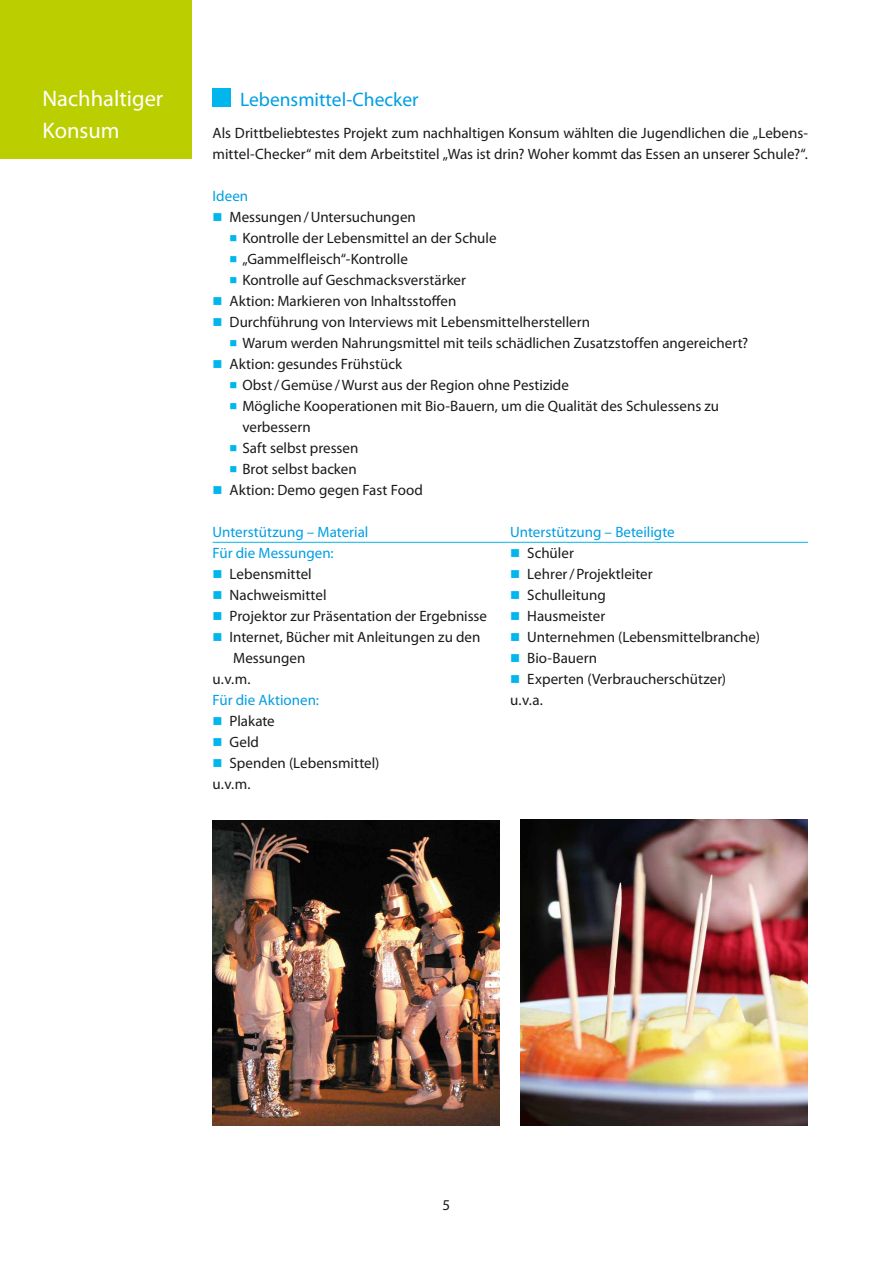
<style>
.page{position:relative;width:893px;height:1263px;background:#fff}
.page>*{position:absolute;margin:0;border:0;box-sizing:border-box;transform-origin:0 0}
.t1{font:22.5px/31.5px "Myriad Pro";color:#fff}
.t2{font:19.5px "Myriad Pro";color:#009ee3}
.t3{font:15px/21px "Myriad Pro";color:#1a1a18}
.t4{font:15px "Myriad Pro";color:#009ee3}
.s1{color:#00b6ed}
</style>
<div class="page">
<div style="left:0;top:0;width:191px;height:159px;background:#bbcf00"></div>
<div style="left:213px;top:88px;width:18px;height:18px;background:#00b6ed"></div>
<hr style="left:213px;top:542px;width:297px;height:1px;background:#00b6ed">
<hr style="left:510px;top:542px;width:298px;height:1px;background:#00b6ed">
<img style="left:213px;top:820px;width:287px;height:305px">
<img style="left:521px;top:820px;width:287px;height:305px">
<h1 class="t1" style="left:43px;top:83px;width:122px">Nachhaltiger<br>Konsum</h1>
<h2 class="t2" style="left:240px;top:88px;width:180px">Lebensmittel-Checker</h2>
<p class="t3" style="left:213px;top:122px;width:597px">Als Drittbeliebtestes Projekt zum nachhaltigen Konsum wählten die Jugendlichen die „Lebens&shy;mittel-Checker“ mit dem Arbeitstitel „Was ist drin? Woher kommt das Essen an unserer Schule?“.</p>
<p class="t4" style="left:213px;top:187px;width:37px">Ideen</p>
<p class="t3" style="left:213px;top:206px;width:205px"><span class="s1">■</span> Messungen/Untersuchungen</p>
<p class="t3" style="left:230px;top:227px;width:268px"><span class="s1">■</span> Kontrolle der Lebensmittel an der Schule</p>
<p class="t3" style="left:230px;top:248px;width:180px"><span class="s1">■</span> „Gammelfleisch“-Kontrolle</p>
<p class="t3" style="left:230px;top:269px;width:238px"><span class="s1">■</span> Kontrolle auf Geschmacksverstärker</p>
<p class="t3" style="left:213px;top:290px;width:245px"><span class="s1">■</span> Aktion: Markieren von Inhaltsstoffen</p>
<p class="t3" style="left:213px;top:311px;width:379px"><span class="s1">■</span> Durchführung von Interviews mit Lebensmittelherstellern</p>
<p class="t3" style="left:230px;top:332px;width:520px"><span class="s1">■</span> Warum werden Nahrungsmittel mit teils schädlichen Zusatzstoffen angereichert?</p>
<p class="t3" style="left:213px;top:353px;width:191px"><span class="s1">■</span> Aktion: gesundes Frühstück</p>
<p class="t3" style="left:230px;top:374px;width:341px"><span class="s1">■</span> Obst/Gemüse /Wurst aus der Region ohne Pestizide</p>
<p class="t3" style="left:242px;top:395px;width:478px;text-indent:-13px"><span class="s1">■</span> Mögliche Kooperationen mit Bio-Bauern, um die Qualität des Schulessens zu verbessern</p>
<p class="t3" style="left:230px;top:437px;width:130px"><span class="s1">■</span> Saft selbst pressen</p>
<p class="t3" style="left:230px;top:458px;width:129px"><span class="s1">■</span> Brot selbst backen</p>
<p class="t3" style="left:213px;top:479px;width:212px"><span class="s1">■</span> Aktion: Demo gegen Fast Food</p>
<p class="t4" style="left:213px;top:523px;width:157px">Unterstützung – Material</p>
<p class="t4" style="left:510px;top:523px;width:166px">Unterstützung – Beteiligte</p>
<p class="t4" style="left:213px;top:544px;width:123px">Für die Messungen:</p>
<p class="t3" style="left:213px;top:563px;width:101px"><span class="s1">■</span> Lebensmittel</p>
<p class="t3" style="left:213px;top:584px;width:115px"><span class="s1">■</span> Nachweismittel</p>
<p class="t3" style="left:213px;top:605px;width:276px"><span class="s1">■</span> Projektor zur Präsentation der Ergebnisse</p>
<p class="t3" style="left:213px;top:626px;width:269px"><span class="s1">■</span> Internet, Bücher mit Anleitungen zu den</p>
<p class="t3" style="left:233px;top:647px;width:74px">Messungen</p>
<p class="t3" style="left:213px;top:668px;width:38px">u. v. m.</p>
<p class="t4" style="left:213px;top:691px;width:108px">Für die Aktionen:</p>
<p class="t3" style="left:213px;top:710px;width:64px"><span class="s1">■</span> Plakate</p>
<p class="t3" style="left:213px;top:731px;width:48px"><span class="s1">■</span> Geld</p>
<p class="t3" style="left:213px;top:752px;width:168px"><span class="s1">■</span> Spenden (Lebensmittel) u. v. m.</p>
<p class="t3" style="left:510px;top:542px;width:65px"><span class="s1">■</span> Schüler</p>
<p class="t3" style="left:510px;top:563px;width:144px"><span class="s1">■</span> Lehrer/Projektleiter</p>
<p class="t3" style="left:510px;top:584px;width:97px"><span class="s1">■</span> Schulleitung</p>
<p class="t3" style="left:510px;top:605px;width:96px"><span class="s1">■</span> Hausmeister</p>
<p class="t3" style="left:510px;top:626px;width:251px"><span class="s1">■</span> Unternehmen (Lebensmittelbranche)</p>
<p class="t3" style="left:510px;top:647px;width:88px"><span class="s1">■</span> Bio-Bauern</p>
<p class="t3" style="left:510px;top:668px;width:217px"><span class="s1">■</span> Experten (Verbraucherschützer) u. v. a.</p>
<p class="t3" style="left:443px;top:1195px;width:9px">5</p>
</div>
